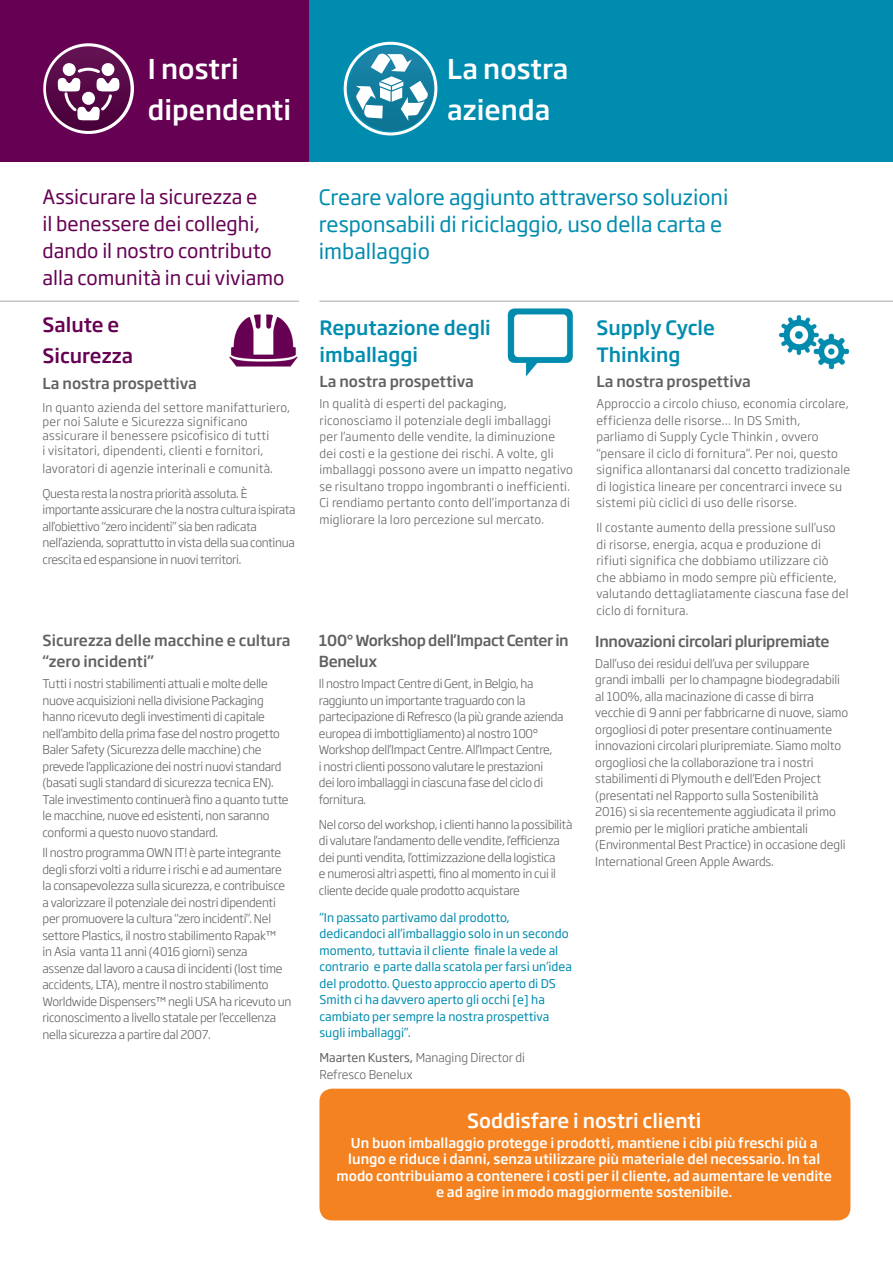
<style>
.page{position:relative;width:893px;height:1263px;background:#fff}
.page>*{position:absolute;margin:0;border:0;box-sizing:border-box;transform-origin:0 0}
.t1{font:500 27px/40.5px "Soho Gothic Pro";color:#fff}
.t2{font:21px/27px "Soho Gothic Pro";color:#008caf}
.t3{font:19.5px/27px "Soho Gothic Pro";color:#660053}
.t4{font:500 19.5px/27px "Soho Gothic Pro";color:#008caf}
.t5{font:500 19.5px "Soho Gothic Pro";color:#fff}
.t6{font:500 19.5px "Soho Gothic Pro";color:#660053}
.t7{font:500 15px/21px "Soho Gothic Pro";letter-spacing:-.015em;color:#616164}
.t8{font:500 13.5px/16.2px "Soho Gothic Pro";color:#fff;text-align:center}
.t9{font:300 12px/16.5px "Soho Gothic Pro";letter-spacing:-.02em;color:#616164}
.t10{font:300 12px/16.5px "Soho Gothic Pro";letter-spacing:.02em;color:#616164}
.t11{font:12px/16.5px "Soho Gothic Pro";color:#008caf}
.t12{font:300 12px/16.5px "Soho Gothic Pro";color:#616164}
.s1{font-weight:400}
</style>
<div class="page">
<div style="left:308px;top:0;width:585px;height:162px;background:#008caf"></div>
<div style="left:0;top:0;width:308px;height:162px;background:#660053"></div>
<img style="left:229px;top:314px;width:69px;height:53px">
<img style="left:507px;top:308px;width:66px;height:69px">
<img style="left:779px;top:315px;width:71px;height:55px">
<svg style="left:349px;top:46px;width:84px;height:85px"></svg>
<svg style="left:356px;top:54px;width:72px;height:67px"></svg>
<div style="left:344px;top:42px;width:93px;height:93px;border:3px solid #fff;border-radius:50%"></div>
<svg style="left:43px;top:43px;width:91px;height:91px"></svg>
<svg style="left:46px;top:46px;width:85px;height:85px"></svg>
<svg style="left:63px;top:63px;width:13px;height:13px"></svg>
<svg style="left:102px;top:63px;width:12px;height:13px"></svg>
<svg style="left:58px;top:66px;width:62px;height:55px"></svg>
<div style="left:319px;top:1089px;width:531px;height:131px;background:#f58220;border-radius:13px"></div>
<hr style="left:0;top:301px;width:299px;height:1px;background:#a7a7a8">
<hr style="left:319px;top:301px;width:574px;height:1px;background:#a7a7a8">
<p class="t1" style="left:148px;top:47px;width:145px">I nostri dipendenti</p>
<p class="t1" style="left:447px;top:47px;width:123px">La nostra azienda</p>
<p class="t3" style="left:43px;top:182px;width:243px">Assicurare la sicurezza e<br>il benessere dei colleghi, dando il nostro contributo alla comunità in cui viviamo</p>
<p class="t6" style="left:43px;top:310px;width:78px">Salute e</p>
<p class="t6" style="left:43px;top:341px;width:92px">Sicurezza</p>
<p class="t7" style="left:43px;top:372px;width:156px">La nostra prospettiva</p>
<p class="t10" style="left:43px;top:399px;width:249px;line-height:14.4px">In quanto azienda del settore manifatturiero, per noi Salute e Sicurezza significano assicurare il benessere psicofisico di tutti<br>i visitatori, dipendenti, clienti e fornitori,</p>
<p class="t10" style="left:43px;top:459px;width:232px">lavoratori di agenzie interinali e comunità.</p>
<p class="t9" style="left:43px;top:484px;width:255px">Questa resta la nostra priorità assoluta. È importante assicurare che la nostra cultura ispirata all’obiettivo “zero incidenti” sia ben radicata nell’azienda, soprattutto in vista della sua continua crescita ed espansione in nuovi territori.</p>
<p class="t7" style="left:43px;top:629px;width:250px">Sicurezza delle macchine e cultura “zero incidenti”</p>
<p class="t9" style="left:43px;top:675px;width:248px">Tutti i nostri stabilimenti attuali e molte delle nuove acquisizioni nella divisione Packaging hanno ricevuto degli investimenti di capitale nell’ambito della prima fase del nostro progetto Baler Safety (Sicurezza delle macchine) che prevede l’applicazione dei nostri nuovi standard (basati sugli standard di sicurezza tecnica EN).<br>Tale investimento continuerà fino a quanto tutte le macchine, nuove ed esistenti, non saranno conformi a questo nuovo standard.</p>
<p class="t9" style="left:43px;top:844px;width:250px">Il nostro programma OWN IT! è parte integrante degli sforzi volti a ridurre i rischi e ad aumentare la consapevolezza sulla sicurezza, e contribuisce a valorizzare il potenziale dei nostri dipendenti per promuovere la cultura “zero incidenti”. Nel settore Plastics, il nostro stabilimento Rapak™<br>in Asia vanta 11 anni (4016 giorni) senza assenze dal lavoro a causa di incidenti (lost time accidents, LTA), mentre il nostro stabilimento Worldwide Dispensers™ negli USA ha ricevuto un riconoscimento a livello statale per l’eccellenza nella sicurezza a partire dal 2007.</p>
<p class="t2" style="left:319px;top:183px;width:411px">Creare valore aggiunto attraverso soluzioni responsabili di riciclaggio, uso della carta e imballaggio</p>
<p class="t4" style="left:319px;top:313px;width:173px">Reputazione degli imballaggi</p>
<p class="t7" style="left:319px;top:370px;width:156px">La nostra prospettiva</p>
<p class="t10" style="left:319px;top:395px;width:255px">In qualità di esperti del packaging, riconosciamo il potenziale degli imballaggi<br>per l’aumento delle vendite, la diminuzione dei costi e la gestione dei rischi. A volte, gli imballaggi possono avere un impatto negativo se risultano troppo ingombranti o inefficienti.<br>Ci rendiamo pertanto conto dell’importanza di migliorare la loro percezione sul mercato.</p>
<p class="t7" style="left:319px;top:629px;width:251px">100° Workshop dell’Impact Center in<br>Benelux</p>
<p class="t9" style="left:319px;top:675px;width:246px">Il nostro Impact Centre di Gent, in Belgio, ha raggiunto un importante traguardo con la partecipazione di Refresco (la più grande azienda europea di imbottigliamento) al nostro 100° Workshop dell’Impact Centre. All’Impact Centre,<br>i nostri clienti possono valutare le prestazioni<br>dei loro imballaggi in ciascuna fase del ciclo di fornitura.</p>
<p class="t9" style="left:319px;top:815px;width:255px">Nel corso del workshop, i clienti hanno la possibilità di valutare l’andamento delle vendite, l’efficienza dei punti vendita, l’ottimizzazione della logistica<br>e numerosi altri aspetti, fino al momento in cui il cliente decide quale prodotto acquistare</p>
<p class="t11" style="left:319px;top:908px;width:254px">“In passato partivamo dal prodotto, dedicandoci all’imballaggio solo in un secondo momento, tuttavia il cliente finale la vede al contrario e parte dalla scatola per farsi un’idea del prodotto. Questo approccio aperto di DS Smith ci ha davvero aperto gli occhi [e] ha cambiato per sempre la nostra prospettiva sugli imballaggi”.</p>
<p class="t12" style="left:319px;top:1049px;width:207px"><span class="s1">Maarten Kusters,</span> Managing Director di<br>Refresco Benelux</p>
<p class="t4" style="left:596px;top:313px;width:120px">Supply Cycle<br>Thinking</p>
<p class="t7" style="left:596px;top:370px;width:156px">La nostra prospettiva</p>
<p class="t10" style="left:596px;top:395px;width:255px">Approccio a circolo chiuso, economia circolare, efficienza delle risorse… In DS Smith, parliamo di Supply Cycle Thinkin , ovvero “pensare il ciclo di fornitura”. Per noi, questo significa allontanarsi dal concetto tradizionale di logistica lineare per concentrarci invece su sistemi più ciclici di uso delle risorse.</p>
<p class="t10" style="left:596px;top:519px;width:254px">Il costante aumento della pressione sull’uso<br>di risorse, energia, acqua e produzione di rifiuti significa che dobbiamo utilizzare ciò che abbiamo in modo sempre più efficiente, valutando dettagliatamente ciascuna fase del ciclo di fornitura.</p>
<p class="t7" style="left:595px;top:630px;width:236px">Innovazioni circolari pluripremiate</p>
<p class="t9" style="left:595px;top:654px;width:254px">Dall’uso dei residui dell’uva per sviluppare<br>grandi imballi per lo champagne biodegradabili al 100%, alla macinazione di casse di birra vecchie di 9 anni per fabbricarne di nuove, siamo orgogliosi di poter presentare continuamente innovazioni circolari pluripremiate. Siamo molto orgogliosi che la collaborazione tra i nostri stabilimenti di Plymouth e dell’Eden Project (presentati nel Rapporto sulla Sostenibilità 2016) si sia recentemente aggiudicata il primo premio per le migliori pratiche ambientali (Environmental Best Practice) in occasione degli International Green Apple Awards.</p>
<p class="t5" style="left:467px;top:1105px;width:236px">Soddisfare i nostri clienti</p>
<p class="t8" style="left:336px;top:1134px;width:497px">Un buon imballaggio protegge i prodotti, mantiene i cibi più freschi più a lungo e riduce i danni, senza utilizzare più materiale del necessario. In tal modo contribuiamo a contenere i costi per il cliente, ad aumentare le vendite e ad agire in modo maggiormente sostenibile.</p>
</div>
